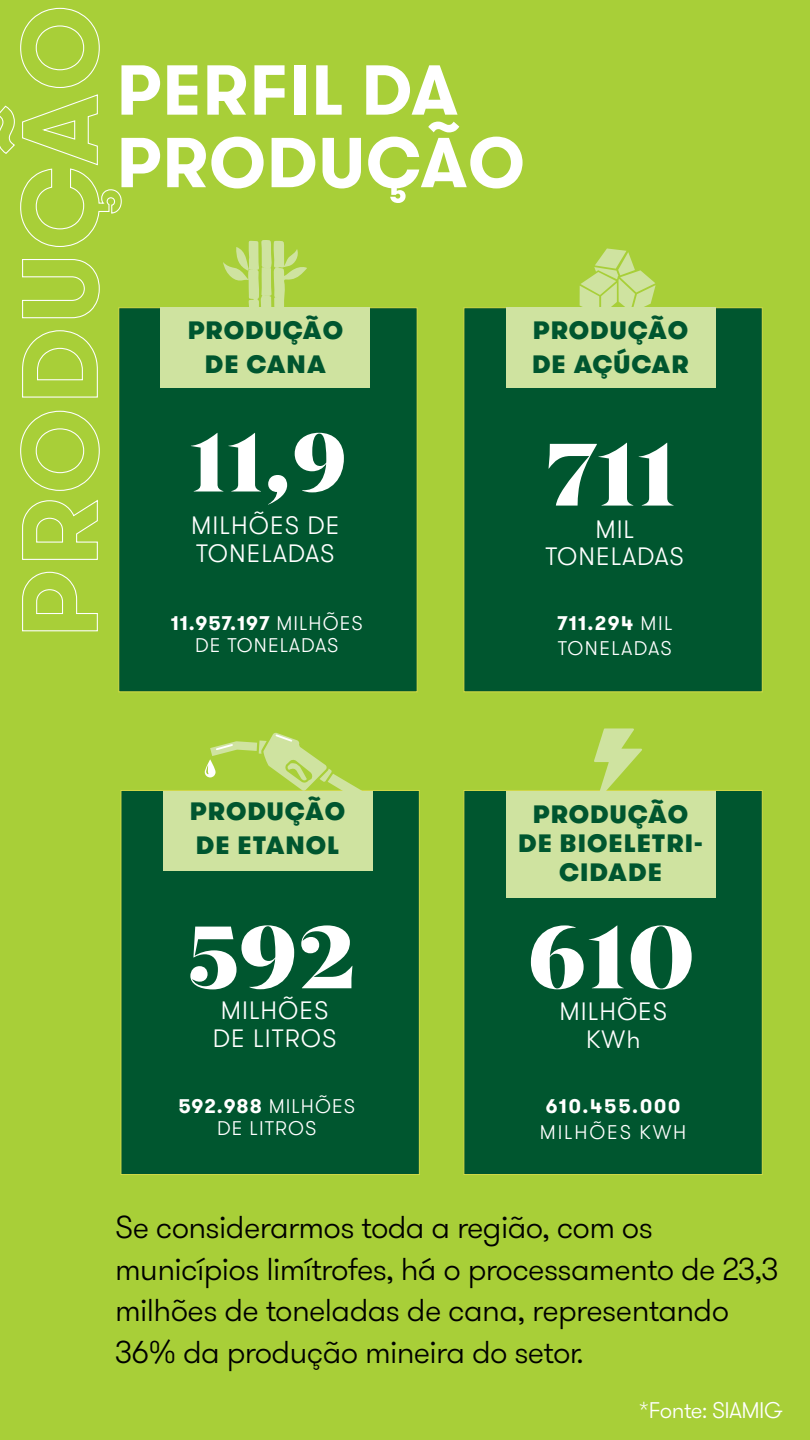
<style>
.page{position:relative;width:810px;height:1440px;background:#a8cf38}
.page>*{position:absolute;margin:0;border:0;box-sizing:border-box;transform-origin:0 0}
.t1{font:900 82.28px "Ariata Display";color:#fff}
.t2{font:900 76.8px "Ariata Display";color:#fff}
.t3{font:700 70.5px/72.5px "GT Walsheim Pro";letter-spacing:.015em;color:#fff}
.t4{font:300 31.65px/41.5px "GT Walsheim Pro";letter-spacing:-.02em;color:#000}
.t5{font:900 25.12px/33.4px "GT Walsheim Pro";letter-spacing:.04em;color:#00562f}
.t6{font:300 25.12px/27.7px "GT Walsheim Pro";letter-spacing:.04em;color:#fff;text-align:center}
.t7{font:300 22.65px "GT Walsheim Pro";letter-spacing:-.02em;color:#fff}
.t8{font:300 19.73px/21.9px "GT Walsheim Pro";color:#fff}
.t9{font:700 19.73px "GT Walsheim Pro";letter-spacing:.095em;color:#fff}
.s1{font-weight:700}
</style>
<div class="page">
<svg style="left:22px;top:571px;width:76px;height:61px;background:#aed247"></svg>
<svg style="left:22px;top:499px;width:76px;height:61px;background:#afd349"></svg>
<svg style="left:20px;top:410px;width:80px;height:81px;background:#add244"></svg>
<svg style="left:22px;top:330px;width:76px;height:68px;background:#aed247"></svg>
<svg style="left:22px;top:258px;width:78px;height:61px;background:#aed248"></svg>
<svg style="left:0;top:7px;width:122px;height:241px;background:#acd141"></svg>
<div style="left:121px;top:790px;width:299px;height:385px;background:#00562f;border:1px solid #d4db48"></div>
<div style="left:163px;top:791px;width:209px;height:79px;background:#cfe3a0"></div>
<div style="left:464px;top:790px;width:299px;height:385px;background:#00562f;border:1px solid #d4db48"></div>
<div style="left:506px;top:791px;width:209px;height:106px;background:#cfe3a0"></div>
<svg style="left:205px;top:732px;width:162px;height:59px;background:#b4d556"></svg>
<svg style="left:594px;top:728px;width:48px;height:63px;background:#bcd96c"></svg>
<div style="left:118px;top:307px;width:300px;height:385px;background:#00562f;border:1px solid #d4db48"></div>
<div style="left:464px;top:307px;width:299px;height:385px;background:#00562f;border:1px solid #d4db48"></div>
<div style="left:506px;top:307px;width:209px;height:81px;background:#cfe3a0"></div>
<svg style="left:580px;top:248px;width:76px;height:59px;background:#bfda75"></svg>
<svg style="left:223px;top:240px;width:84px;height:67px;background:#b9d766"></svg>
<div style="left:161px;top:307px;width:209px;height:81px;background:#cfe3a0"></div>
<h3 class="t3" style="left:117px;top:54px;width:43px">PER</h3>
<h3 class="t3" style="left:117px;top:54px;width:395px;text-indent:133px">FIL DA<br>PRODUÇÃO</h3>
<p class="t5" style="left:188px;top:314px;width:157px;text-align:center">PRODUÇÃO<br>DE CANA</p>
<h2 class="t2" style="left:189px;top:398px;width:160px">11,9</h2>
<p class="t6" style="left:191px;top:512px;width:150px;text-align:left">MILHÕES DE<br>TONELADAS</p>
<p class="t8" style="left:195px;top:613px;width:95px;text-indent:-24px"><span class="s1">11.957.197</span> milhões de toneladas</p>
<p class="t5" style="left:532px;top:314px;width:158px">PRODUÇÃO<br>DE AÇÚCAR</p>
<h1 class="t1" style="left:546px;top:405px;width:132px">711</h1>
<p class="t6" style="left:546px;top:516px;width:140px">MIL<br>TONELADAS</p>
<p class="t8" style="left:557px;top:611px;width:95px;line-height:24.7px"><span class="s1">711.294</span> mil toneladas</p>
<p class="t5" style="left:190px;top:795px;width:157px">PRODUÇÃO<br>DE ETANOL</p>
<p class="t5" style="left:518px;top:799px;width:186px;line-height:29.2px;text-align:center">PRODUÇÃO<br>DE BIOELETRI-<br>CIDADE</p>
<h1 class="t1" style="left:187px;top:888px;width:170px">592</h1>
<h1 class="t1" style="left:527px;top:888px;width:170px">610</h1>
<p class="t6" style="left:559px;top:998px;width:109px">MILHÕES<br>KWh</p>
<p class="t6" style="left:213px;top:997px;width:125px">MILHÕES<br>DE LITROS</p>
<p class="t8" style="left:217px;top:1096px;width:65px;text-indent:-39px"><span class="s1">592.988</span> milhões de litros</p>
<p class="t9" style="left:546px;top:1093px;width:136px">610.455.000</p>
<p class="t8" style="left:540px;top:1122px;width:14px">milhões</p>
<p class="t8" style="left:639px;top:1122px;width:45px">kWh</p>
<p class="t4" style="left:115px;top:1207px;width:665px">Se considerarmos toda a região, com os municípios limítrofes, há o processamento de 23,3 milhões de toneladas de cana, representando 36% da produção mineira do setor.</p>
<p class="t7" style="left:639px;top:1396px;width:146px">*Fonte: SIAMIG</p>
</div>
